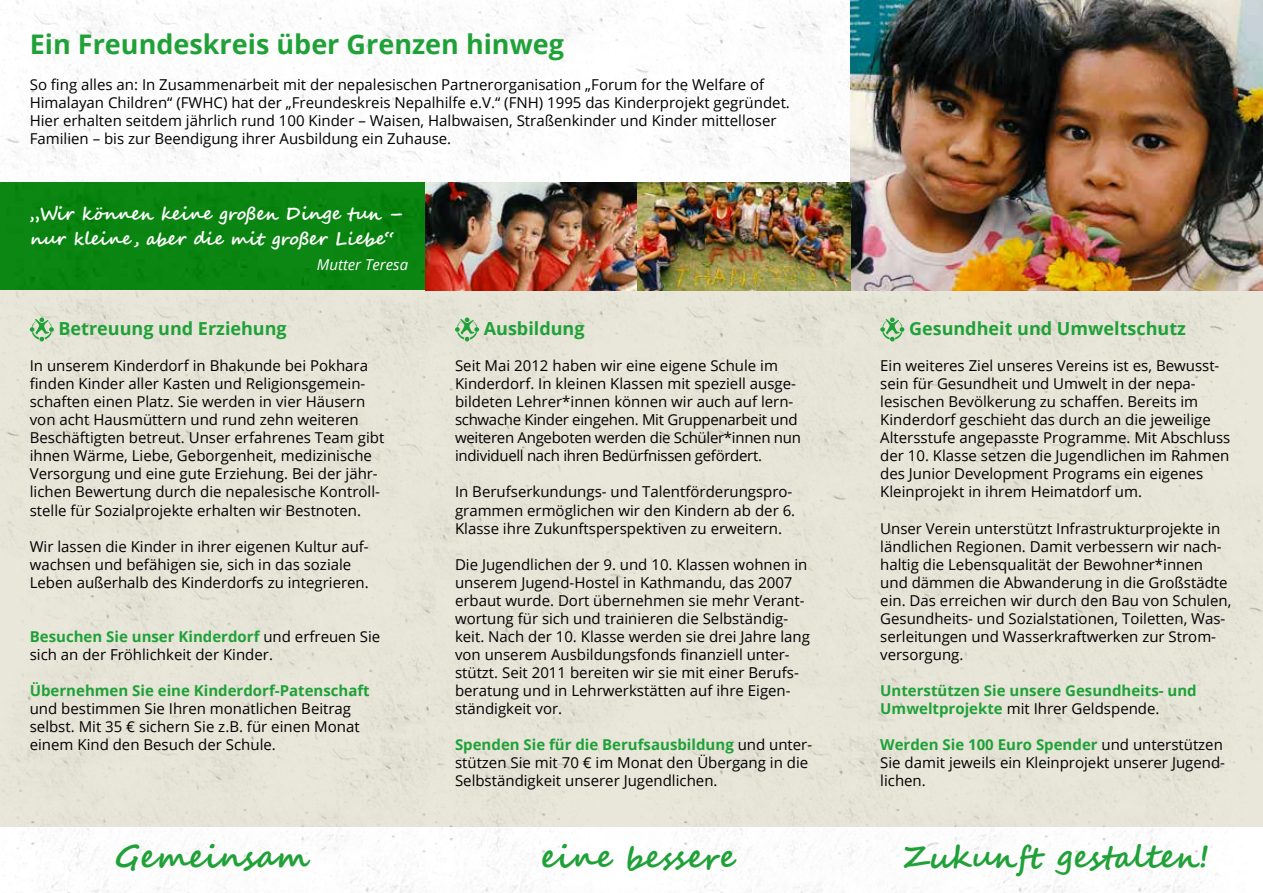
<style>
.page{position:relative;width:1263px;height:893px;background:#fff}
.page>*{position:absolute;margin:0;border:0;box-sizing:border-box;transform-origin:0 0}
.t1{font:700 31.5px "Segoe Script";color:#1fa138}
.t2{font:700 27px "Open Sans";color:#1fa138}
.t3{font:700 18px/25.2px "Segoe Script";letter-spacing:-.01em;color:#fff}
.t4{font:700 18px "Open Sans";color:#1fa138}
.t5{font:15px/18px "Open Sans";color:#000}
.t6{font:15px/18px "Open Sans";letter-spacing:-.02em;color:#000}
.t7{font:700 15px/18px "Open Sans";color:#1fa138}
.t8{font:italic 15px "Open Sans";color:#fff}
.s1{font-weight:700;color:#1fa138}
.s2{font-weight:400;color:#000}
</style>
<div class="page">
<img style="left:0;top:0;width:850px;height:183px">
<img style="left:0;top:183px;width:1263px;height:644px">
<svg style="left:30px;top:317px;width:24px;height:24px"></svg>
<svg style="left:455px;top:317px;width:24px;height:24px"></svg>
<svg style="left:880px;top:317px;width:24px;height:24px"></svg>
<img style="left:425px;top:183px;width:425px;height:107px">
<img style="left:850px;top:0;width:413px;height:290px">
<img style="left:4px;top:827px;width:1213px;height:66px">
<h2 class="t2" style="left:30px;top:25px;width:536px">Ein Freundeskreis über Grenzen hinweg</h2>
<p class="t5" style="left:30px;top:75px;width:762px">So fing alles an: In Zusammenarbeit mit der nepalesischen Partnerorganisation „Forum for the Welfare of Himalayan Children“ (FWHC) hat der „Freundeskreis Nepalhilfe e.V.“ (FNH) 1995 das Kinderprojekt gegründet.<br>Hier erhalten seitdem jährlich rund 100 Kinder – Waisen, Halbwaisen, Straßenkinder und Kinder mittelloser Familien – bis zur Beendigung ihrer Ausbildung ein Zuhause.</p>
<p class="t3" style="left:30px;top:201px;width:375px">„Wir können keine großen Dinge tun – nur kleine , aber die mit großer Liebe“</p>
<p class="t8" style="left:317px;top:255px;width:93px">Mutter Teresa</p>
<p class="t4" style="left:59px;top:316px;width:230px">Betreuung und Erziehung</p>
<p class="t5" style="left:30px;top:357px;width:356px">In unserem Kinderdorf in Bhakunde bei Pokhara finden Kinder aller Kasten und Religionsgemein&shy;schaften einen Platz. Sie werden in vier Häusern von acht Hausmüttern und rund zehn weiteren Beschäftigten betreut. Unser erfahrenes Team gibt ihnen Wärme, Liebe, Geborgenheit, medizinische Versorgung und eine gute Erziehung. Bei der jähr&shy;lichen Bewertung durch die nepalesische Kontroll&shy;stelle für Sozialprojekte erhalten wir Bestnoten.</p>
<p class="t5" style="left:30px;top:537px;width:341px">Wir lassen die Kinder in ihrer eigenen Kultur auf&shy;wachsen und befähigen sie, sich in das soziale<br>Leben außerhalb des Kinderdorfs zu integrieren.</p>
<p class="t5" style="left:30px;top:627px;width:352px"><span class="s1">Besuchen Sie unser Kinderdorf</span> und erfreuen Sie sich an der Fröhlichkeit der Kinder.</p>
<p class="t7" style="left:30px;top:681px;width:341px">Übernehmen Sie eine Kinderdorf-Patenschaft</p>
<p class="t5" style="left:30px;top:699px;width:331px">und bestimmen Sie Ihren monatlichen Beitrag selbst. Mit 35 € sichern Sie z.B. für einen Monat einem Kind den Besuch der Schule.</p>
<p class="t4" style="left:484px;top:316px;width:102px">Ausbildung</p>
<p class="t6" style="left:455px;top:357px;width:347px">Seit Mai 2012 haben wir eine eigene Schule im Kinderdorf. In kleinen Klassen mit speziell ausge&shy;bildeten Lehrer*innen können wir auch auf lern&shy;schwache Kinder eingehen. Mit Gruppenarbeit und weiteren Angeboten werden die Schüler*innen nun individuell nach ihren Bedürfnissen gefördert.</p>
<p class="t5" style="left:455px;top:483px;width:342px">In Berufserkundungs- und Talentförderungspro&shy;grammen ermöglichen wir den Kindern ab der 6.<br>Klasse ihre Zukunftsperspektiven zu erweitern.</p>
<p class="t5" style="left:455px;top:555px;width:356px">Die Jugendlichen der 9. und 10. Klassen wohnen in unserem Jugend-Hostel in Kathmandu, das 2007 erbaut wurde. Dort übernehmen sie mehr Verant&shy;wortung für sich und trainieren die Selbständig&shy;keit. Nach der 10. Klasse werden sie drei Jahre lang von unserem Ausbildungsfonds finanziell unter&shy;stützt. Seit 2011 bereiten wir sie mit einer Berufs&shy;beratung und in Lehrwerkstätten auf ihre Eigen&shy;ständigkeit vor.</p>
<p class="t5" style="left:455px;top:735px;width:359px"><span class="s1">Spenden Sie für die Berufsausbildung</span> und unter&shy;stützen Sie mit 70 € im Monat den Übergang in die<br>Selbständigkeit unserer Jugendlichen.</p>
<p class="t4" style="left:909px;top:316px;width:278px">Gesundheit und Umweltschutz</p>
<p class="t5" style="left:880px;top:357px;width:352px">Ein weiteres Ziel unseres Vereins ist es, Bewusst&shy;sein für Gesundheit und Umwelt in der nepa&shy;lesischen Bevölkerung zu schaffen. Bereits im Kinderdorf geschieht das durch an die jeweilige Altersstufe angepasste Programme. Mit Abschluss der 10. Klasse setzen die Jugendlichen im Rahmen des Junior Development Programs ein eigenes Kleinprojekt in ihrem Heimatdorf um.</p>
<p class="t5" style="left:880px;top:519px;width:353px">Unser Verein unterstützt Infrastrukturprojekte in ländlichen Regionen. Damit verbessern wir nach&shy;haltig die Lebensqualität der Bewohner*innen und dämmen die Abwanderung in die Großstädte ein. Das erreichen wir durch den Bau von Schulen, Gesundheits- und Sozialstationen, Toiletten, Was&shy;serleitungen und Wasserkraftwerken zur Strom&shy;versorgung.</p>
<p class="t7" style="left:880px;top:681px;width:318px">Unterstützen Sie unsere Gesundheits- und<br>Umweltprojekte <span class="s2">mit Ihrer Geldspende.</span></p>
<p class="t5" style="left:880px;top:735px;width:346px"><span class="s1">Werden Sie 100 Euro Spender</span> und unterstützen<br>Sie damit jeweils ein Kleinprojekt unserer Jugend&shy;lichen.</p>
<h1 class="t1" style="left:114px;top:831px;width:198px">Gemeinsam</h1>
<h1 class="t1" style="left:541px;top:831px;width:196px">eine bessere</h1>
<h1 class="t1" style="left:902px;top:831px;width:309px">Zukunft gestalten!</h1>
</div>
